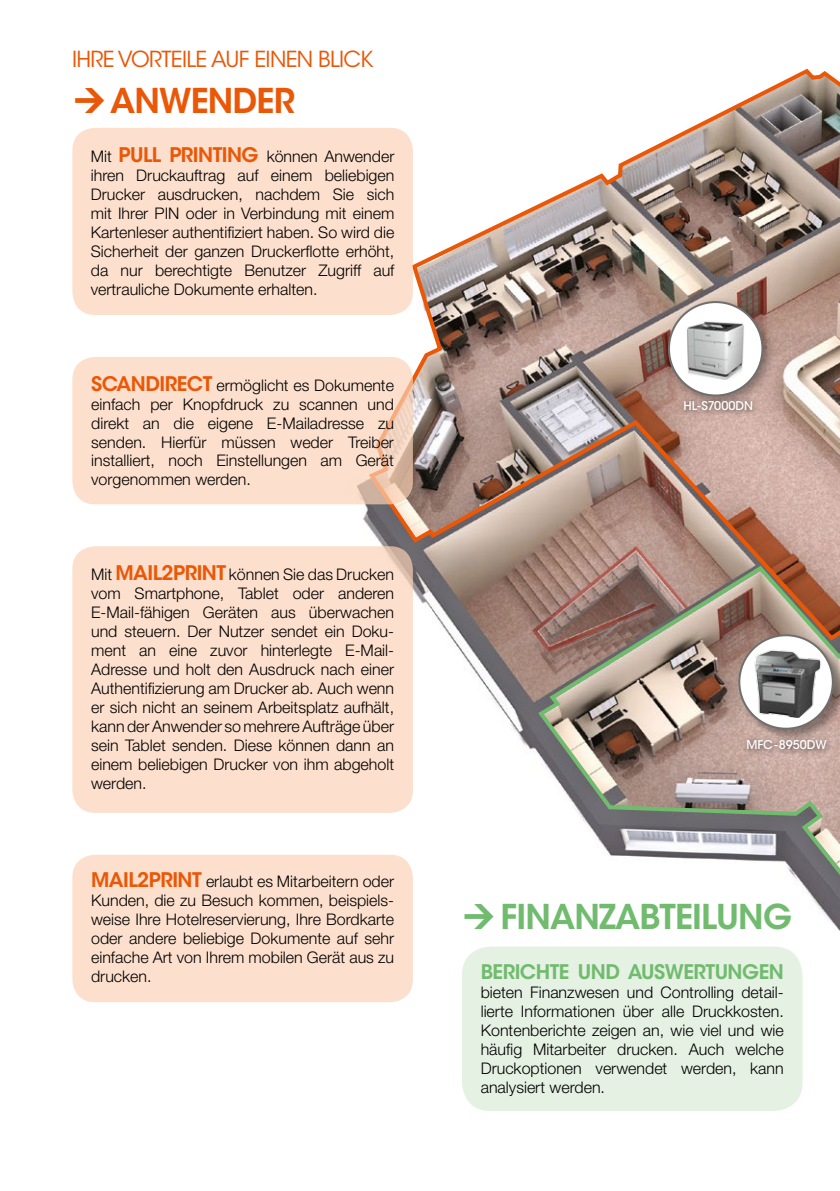
<style>
.page{position:relative;width:840px;height:1191px;background:#fff}
.page>*{position:absolute;margin:0;border:0;box-sizing:border-box;transform-origin:0 0}
.t1{font:600 34px "ITC Avant Garde Std";letter-spacing:-.025em;color:#71bb6f}
.t2{font:600 34px "ITC Avant Garde Std";letter-spacing:-.025em;color:#ea5707}
.t3{font:22px "ITC Avant Garde Std";letter-spacing:-.03em;color:#ea5707}
.t4{font:600 20px "ITC Avant Garde Std";letter-spacing:-.025em;color:#71bb6f}
.t5{font:300 16px/19px "Helvetica Neue LT Pro";color:#000;text-align:justify}
.t6{font:500 12px "ITC Avant Garde Std";color:#fff}
.s1{font-family:"ITC Avant Garde Std";font-weight:600;font-size:20px;color:#ea5707}
</style>
<div class="page">
<img style="left:255px;top:504px;width:584px;height:522px">
<img style="left:365px;top:68px;width:474px;height:575px">
<img style="left:535px;top:540px;width:304px;height:386px">
<div style="left:662px;top:296px;width:114px;height:114px;background:#000;opacity:.35"></div>
<div style="left:668px;top:302px;width:94px;height:93px;background:#fff;border-radius:50%"></div>
<div style="left:667px;top:301px;width:96px;height:95px;border:2px solid #6f6f6e;border-radius:50%"></div>
<img style="left:687px;top:321px;width:57px;height:59px">
<div style="left:737px;top:634px;width:102px;height:108px;background:#000;opacity:.35"></div>
<div style="left:739px;top:635px;width:93px;height:93px;background:#fff;border-radius:50%"></div>
<div style="left:738px;top:634px;width:95px;height:95px;border:2px solid #6f6f6e;border-radius:50%"></div>
<div style="left:678px;top:396px;width:80px;height:21px;background:#000;opacity:.65"></div>
<div style="left:741px;top:735px;width:91px;height:21px;background:#000;opacity:.65"></div>
<img style="left:753px;top:649px;width:69px;height:68px">
<div style="left:72px;top:546px;width:340px;height:267px;background:#fcdfcc;border-radius:23px"></div>
<div style="left:72px;top:128px;width:340px;height:187px;background:#fcdfcc;border-radius:23px"></div>
<div style="left:72px;top:357px;width:340px;height:147px;background:#fcdfcc;border-radius:23px"></div>
<div style="left:72px;top:854px;width:340px;height:148px;background:#fcdfcc;border-radius:23px"></div>
<div style="left:461px;top:946px;width:341px;height:165px;background:#e5f1e2;border-radius:28px"></div>
<svg style="left:464px;top:904px;width:29px;height:25px"></svg>
<h2 class="t3" style="left:72px;top:46px;width:303px">IHRE VORTEILE AUF EINEN BLICK</h2>
<h1 class="t2" style="left:110px;top:79px;width:186px">ANWENDER</h1>
<p class="t5" style="left:91px;top:147px;width:305px">Mit <span class="s1">PULL PRINTING</span> können Anwender ihren Druckauftrag auf einem beliebigen Drucker ausdrucken, nachdem Sie sich mit Ihrer PIN oder in Verbindung mit einem Kartenleser authentifiziert haben. So wird die Sicherheit der ganzen Druckerflotte erhöht, da nur berechtigte Benutzer Zugriff auf vertrauliche Dokumente erhalten.</p>
<p class="t5" style="left:91px;top:375px;width:304px"><span class="s1">SCANDIRECT</span> ermöglicht es Dokumente einfach per Knopfdruck zu scannen und direkt an die eigene E-Mailadresse zu senden. Hierfür müssen weder Treiber installiert, noch Einstellungen am Gerät vorgenommen werden.</p>
<p class="t5" style="left:91px;top:564px;width:304px">Mit <span class="s1">MAIL2PRINT</span> können Sie das Drucken vom Smartphone, Tablet oder anderen E-Mail-fähigen Geräten aus überwachen und steuern. Der Nutzer sendet ein Doku&shy;ment an eine zuvor hinterlegte E-Mail-Adresse und holt den Ausdruck nach einer Authentifizierung am Drucker ab. Auch wenn er sich nicht an seinem Arbeitsplatz aufhält, kann der Anwender so mehrere Aufträge über sein Tablet senden. Diese können dann an einem beliebigen Drucker von ihm abgeholt werden.</p>
<p class="t5" style="left:91px;top:871px;width:304px"><span class="s1">MAIL2PRINT</span> erlaubt es Mitarbeitern oder Kunden, die zu Besuch kommen, beispiels&shy;weise Ihre Hotelreservierung, Ihre Bordkarte oder andere beliebige Dokumente auf sehr einfache Art von Ihrem mobilen Gerät aus zu drucken.</p>
<p class="t6" style="left:683px;top:398px;width:61px">HL-S7000DN</p>
<p class="t6" style="left:746px;top:737px;width:82px">MFC-8950DW</p>
<h1 class="t1" style="left:500px;top:895px;width:293px">FINANZABTEILUNG</h1>
<p class="t4" style="left:480px;top:959px;width:304px">BERICHTE UND AUSWERTUNGEN</p>
<p class="t5" style="left:480px;top:982px;width:304px">bieten Finanzwesen und Controlling detail&shy;lierte Informationen über alle Druckkosten.<br>Kontenberichte zeigen an, wie viel und wie häufig Mitarbeiter drucken. Auch welche Druckoptionen verwendet werden, kann analysiert werden.</p>
</div>
